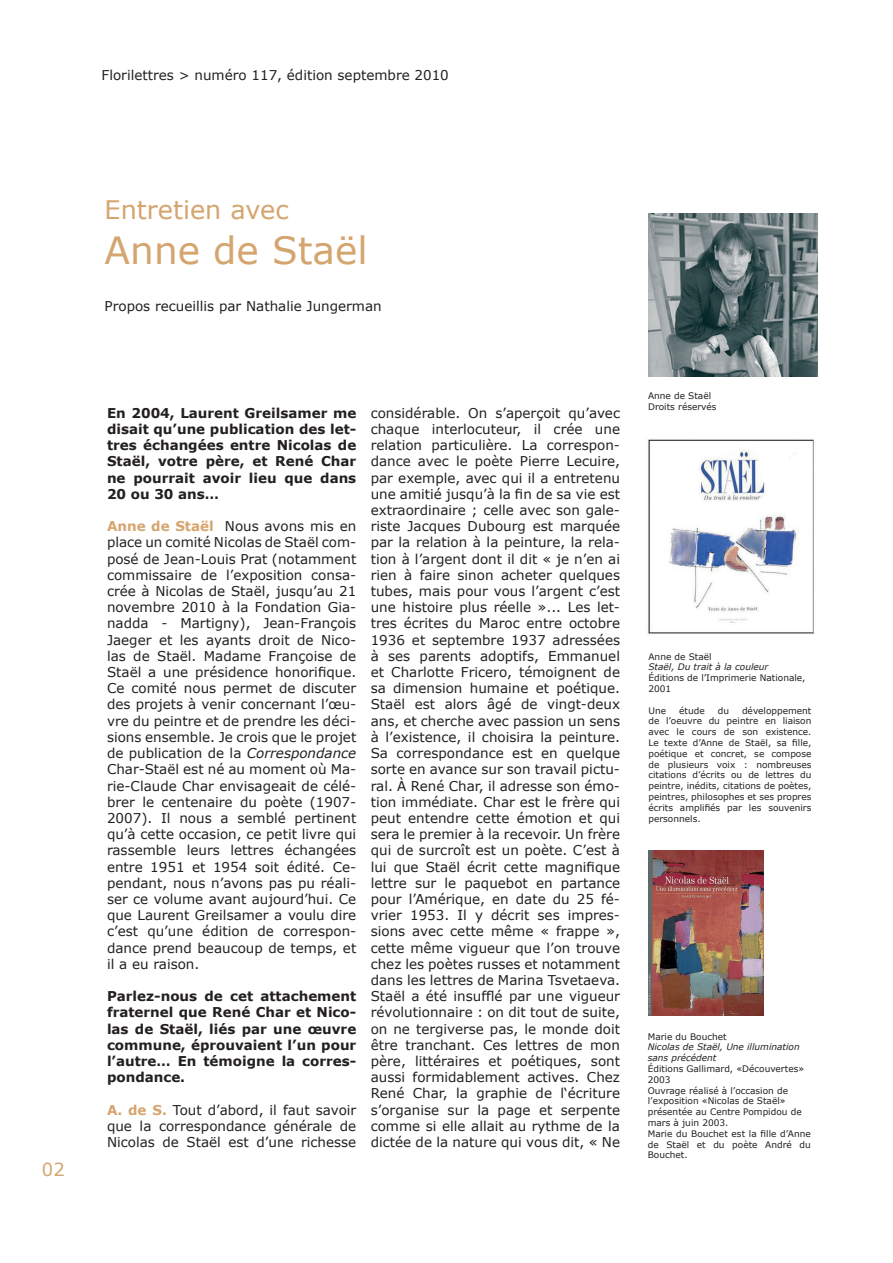
<style>
.page{position:relative;width:893px;height:1263px;background:#fff}
.page>*{position:absolute;margin:0;border:0;box-sizing:border-box;transform-origin:0 0}
.t1{font:37.5px "Verdana";color:#d5a56f}
.t2{font:25.5px "Verdana";color:#d5a56f}
.t3{font:18px "Verdana";color:#d5a56f}
.t4{font:13.5px/16.2px "Verdana";color:#231f20;text-align:justify}
.t5{font:700 13.5px/16.2px "Verdana";color:#231f20;text-align:justify}
.t6{font:9px/10.8px "Verdana";color:#231f20}
.t7{font:italic 9px/10.8px "Verdana";color:#231f20}
.s1{font-weight:700;color:#d5a56f}
.s2{font-style:italic}
</style>
<div class="page">
<img style="left:648px;top:214px;width:170px;height:163px">
<img style="left:648px;top:850px;width:115px;height:166px">
<img style="left:646px;top:439px;width:168px;height:195px">
<p class="t4" style="left:102px;top:66px;width:349px">Florilettres &gt; numéro 117, édition septembre 2010</p>
<h3 class="t3" style="left:42px;top:1158px;width:24px">02</h3>
<h2 class="t2" style="left:105px;top:193px;width:186px">Entretien avec</h2>
<h1 class="t1" style="left:105px;top:226px;width:265px">Anne de Staël</h1>
<p class="t4" style="left:105px;top:298px;width:279px">Propos recueillis par Nathalie Jungerman</p>
<p class="t5" style="left:107px;top:404px;width:251px">En 2004, Laurent Greilsamer me disait qu’une publication des let&shy;tres échangées entre Nicolas de Staël, votre père, et René Char ne pourrait avoir lieu que dans 20 ou 30 ans…</p>
<p class="t4" style="left:107px;top:518px;width:251px"><span class="s1">Anne de Staël</span> Nous avons mis en place un comité Nicolas de Staël com&shy;posé de Jean-Louis Prat (notamment commissaire de l’exposition consa&shy;crée à Nicolas de Staël, jusqu’au 21 novembre 2010 à la Fondation Gia&shy;nadda - Martigny), Jean-François Jaeger et les ayants droit de Nico&shy;las de Staël. Madame Françoise de Staël a une présidence honorifique.<br>Ce comité nous permet de discuter des projets à venir concernant l’œu&shy;vre du peintre et de prendre les déci&shy;sions ensemble. Je crois que le projet de publication de la <span class="s2">Correspondance </span>Char-Staël est né au moment où Ma&shy;rie-Claude Char envisageait de célé&shy;brer le centenaire du poète (1907- 2007). Il nous a semblé pertinent qu’à cette occasion, ce petit livre qui rassemble leurs lettres échangées entre 1951 et 1954 soit édité. Ce&shy;pendant, nous n’avons pas pu réali&shy;ser ce volume avant aujourd’hui. Ce que Laurent Greilsamer a voulu dire c’est qu’une édition de correspon&shy;dance prend beaucoup de temps, et il a eu raison.</p>
<p class="t5" style="left:107px;top:988px;width:251px">Parlez-nous de cet attachement fraternel que René Char et Nico&shy;las de Staël, liés par une œuvre commune, éprouvaient l’un pour l’autre… En témoigne la corres&shy;pondance.</p>
<p class="t4" style="left:107px;top:1101px;width:251px"><span class="s1">A. de S.</span> Tout d’abord, il faut savoir que la correspondance générale de Nicolas de Staël est d’une richesse</p>
<p class="t4" style="left:371px;top:404px;width:251px">considérable. On s’aperçoit qu’avec chaque interlocuteur, il crée une relation particulière. La correspon&shy;dance avec le poète Pierre Lecuire, par exemple, avec qui il a entretenu une amitié jusqu’à la fin de sa vie est extraordinaire ; celle avec son gale&shy;riste Jacques Dubourg est marquée par la relation à la peinture, la rela&shy;tion à l’argent dont il dit « je n’en ai rien à faire sinon acheter quelques tubes, mais pour vous l’argent c’est une histoire plus réelle »... Les let&shy;tres écrites du Maroc entre octobre 1936 et septembre 1937 adressées à ses parents adoptifs, Emmanuel et Charlotte Fricero, témoignent de sa dimension humaine et poétique.<br>Staël est alors âgé de vingt-deux ans, et cherche avec passion un sens à l’existence, il choisira la peinture.<br>Sa correspondance est en quelque sorte en avance sur son travail pictu&shy;ral. À René Char, il adresse son émo&shy;tion immédiate. Char est le frère qui peut entendre cette émotion et qui sera le premier à la recevoir. Un frère qui de surcroît est un poète. C’est à lui que Staël écrit cette magnifique lettre sur le paquebot en partance pour l’Amérique, en date du 25 fé&shy;vrier 1953. Il y décrit ses impres&shy;sions avec cette même « frappe », cette même vigueur que l’on trouve chez les poètes russes et notamment dans les lettres de Marina Tsvetaeva.<br>Staël a été insufflé par une vigueur révolutionnaire : on dit tout de suite, on ne tergiverse pas, le monde doit être tranchant. Ces lettres de mon père, littéraires et poétiques, sont aussi formidablement actives. Chez René Char, la graphie de l‘écriture s’organise sur la page et serpente comme si elle allait au rythme de la dictée de la nature qui vous dit, « Ne</p>
<p class="t6" style="left:648px;top:390px;width:70px">Anne de Staël<br>Droits réservés</p>
<p class="t6" style="left:648px;top:651px;width:65px">Anne de Staël</p>
<p class="t7" style="left:648px;top:661px;width:121px">Staël, Du trait à la couleur</p>
<p class="t6" style="left:648px;top:672px;width:159px">Éditions de l’Imprimerie Nationale,<br>2001</p>
<p class="t6" style="left:648px;top:705px;width:19px">Une</p>
<p class="t6" style="left:679px;top:705px;width:27px">étude</p>
<p class="t6" style="left:718px;top:705px;width:13px">du</p>
<p class="t6" style="left:648px;top:705px;width:165px;text-align:justify;text-indent:94px">développement de l’oeuvre du peintre en liaison avec le cours de son existence.<br>Le texte d’Anne de Staël, sa fille, poétique et concret, se compose de plusieurs voix : nombreuses citations d’écrits ou de lettres du peintre, inédits, citations de poètes, peintres, philosophes et ses propres écrits amplifiés par les souvenirs personnels.</p>
<p class="t6" style="left:648px;top:1030px;width:80px">Marie du Bouchet</p>
<p class="t7" style="left:648px;top:1041px;width:154px">Nicolas de Staël, Une illumination sans précédent</p>
<p class="t6" style="left:648px;top:1063px;width:165px">Éditions Gallimard, «Découvertes»<br>2003<br>Ouvrage réalisé à l’occasion de l’exposition «Nicolas de Staël» présentée au Centre Pompidou de mars à juin 2003.<br>Marie du Bouchet est la fille d’Anne de Staël et du poète André du<br>Bouchet.</p>
</div>
